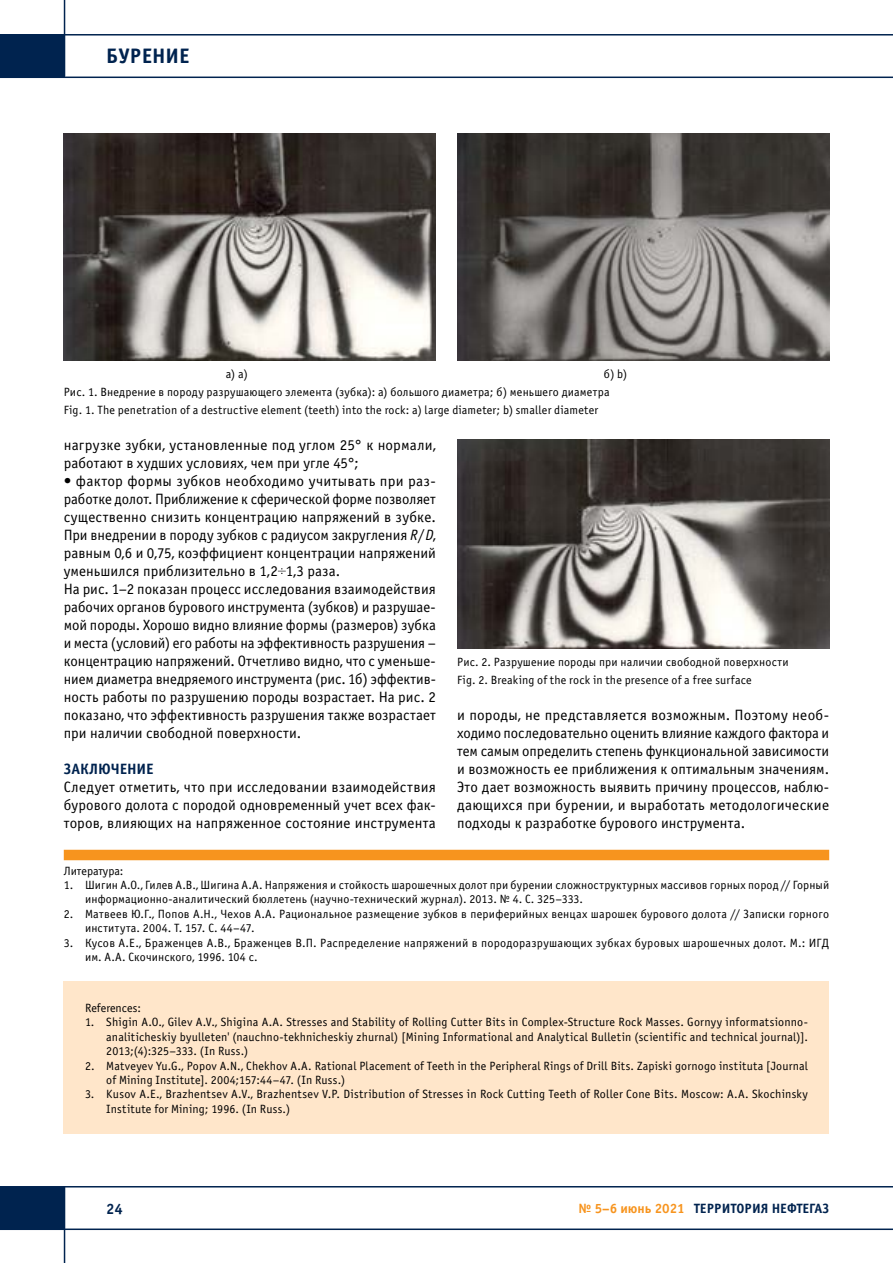
<style>
.page{position:relative;width:893px;height:1263px;background:#fff}
.page>*{position:absolute;margin:0;border:0;box-sizing:border-box;transform-origin:0 0}
.t1{font:700 21px "Officina Sans C";color:#00234f}
.t2{font:15px/18px "Officina Sans C";letter-spacing:.005em;color:#000}
.t3{font:700 15px "Officina Sans C";color:#00234f}
.t4{font:700 13.5px "Officina Sans C";color:#00234f}
.t5{font:12px/14.4px "Officina Sans C";letter-spacing:.015em;color:#000}
.s1{font-style:italic}
.s2{color:#f7941e}
</style>
<div class="page">
<hr style="left:0;top:77px;width:893px;height:1px;background:#00234f">
<hr style="left:64px;top:0;width:1px;height:77px;background:#00234f">
<hr style="left:0;top:34px;width:893px;height:2px;background:#00234f">
<div style="left:0;top:35px;width:64px;height:42px;background:#00234f"></div>
<hr style="left:0;top:1186px;width:893px;height:1px;background:#00234f">
<hr style="left:64px;top:1186px;width:1px;height:77px;background:#00234f">
<hr style="left:0;top:1228px;width:893px;height:2px;background:#00234f">
<div style="left:0;top:1187px;width:64px;height:42px;background:#00234f"></div>
<svg style="left:278px;top:568px;width:8px;height:6px"></svg>
<div style="left:64px;top:850px;width:765px;height:10px;background:#f7941e"></div>
<div style="left:64px;top:982px;width:765px;height:152px;background:#ffe6ca"></div>
<img style="left:64px;top:133px;width:372px;height:227px">
<img style="left:457px;top:133px;width:372px;height:227px">
<img style="left:457px;top:439px;width:372px;height:209px">
<h1 class="t1" style="left:106px;top:44px;width:85px">БУРЕНИЕ</h1>
<p class="t5" style="left:64px;top:365px;width:565px;line-height:18px;text-indent:540px">б) b)<br>Рис. 1. Внедрение в породу разрушающего элемента (зубка): а) большого диаметра; б) меньшего диаметра<br>Fig. 1. The penetration of a destructive element (teeth) into the rock: a) large diameter; b) smaller diameter</p>
<p class="t5" style="left:226px;top:367px;width:23px">а) a)</p>
<p class="t2" style="left:64px;top:436px;width:374px">нагрузке зубки, установленные под углом 25° к нормали, работают в худших условиях, чем при угле 45°;</p>
<p class="t2" style="left:64px;top:472px;width:374px">• фактор формы зубков необходимо учитывать при раз&shy;работке долот. Приближение к сферической форме позволяет существенно снизить концентрацию напряжений в зубке.<br>При внедрении в породу зубков с радиусом закругления <span class="s1">R</span>/<span class="s1">D</span>, равным 0,6 и 0,75, коэффициент концентрации напряжений уменьшился приблизительно в 1,2 1,3 раза.<br>На рис. 1–2 показан процесс исследования взаимодействия рабочих органов бурового инструмента (зубков) и разрушае&shy;мой породы. Хорошо видно влияние формы (размеров) зубка и места (условий) его работы на эффективность разрушения – концентрацию напряжений. Отчетливо видно, что с уменьше&shy;нием диаметра внедряемого инструмента (рис. 1б) эффектив&shy;ность работы по разрушению породы возрастает. На рис. 2 показано, что эффективность разрушения также возрастает при наличии свободной поверхности.</p>
<p class="t3" style="left:64px;top:760px;width:91px">ЗАКЛЮЧЕНИЕ</p>
<p class="t2" style="left:64px;top:778px;width:374px;text-align:justify">Следует отметить, что при исследовании взаимодействия бурового долота с породой одновременный учет всех фак&shy;торов, влияющих на напряженное состояние инструмента</p>
<p class="t5" style="left:457px;top:653px;width:333px;line-height:18px">Рис. 2. Разрушение породы при наличии свободной поверхности<br>Fig. 2. Breaking of the rock in the presence of a free surface</p>
<p class="t2" style="left:457px;top:706px;width:374px;text-align:justify">и породы, не представляется возможным. Поэтому необ&shy;ходимо последовательно оценить влияние каждого фактора и тем самым определить степень функциональной зависимости и возможность ее приближения к оптимальным значениям.<br>Это дает возможность выявить причину процессов, наблю&shy;дающихся при бурении, и выработать методологические подходы к разработке бурового инструмента.</p>
<p class="t5" style="left:64px;top:864px;width:61px">Литература:</p>
<p class="t5" style="left:85px;top:878px;width:746px;text-indent:-21px">1. Шигин А.О., Гилев А.В., Шигина А.А. Напряжения и стойкость шарошечных долот при бурении сложноструктурных массивов горных пород // Горный информационно-аналитический бюллетень (научно-технический журнал). 2013. № 4. С. 325–333.</p>
<p class="t5" style="left:85px;top:907px;width:746px;text-indent:-21px">2. Матвеев Ю.Г., Попов А.Н., Чехов А.А. Рациональное размещение зубков в периферийных венцах шарошек бурового долота // Записки горного института. 2004. Т. 157. С. 44–47.</p>
<p class="t5" style="left:85px;top:936px;width:746px;text-indent:-21px">3. Кусов А.Е., Браженцев А.В., Браженцев В.П. Распределение напряжений в породоразрушающих зубках буровых шарошечных долот. М.: ИГД им. А.А. Скочинского, 1996. 104 с.</p>
<p class="t5" style="left:85px;top:1001px;width:57px">References:</p>
<p class="t5" style="left:106px;top:1015px;width:703px;text-align:justify;text-indent:-21px">1. Shigin A.O., Gilev A.V., Shigina A.A. Stresses and Stability of Rolling Cutter Bits in Complex-Structure Rock Masses. Gornyy informatsionno&shy;analiticheskiy byulleten' (nauchno-tekhnicheskiy zhurnal) [Mining Informational and Analytical Bulletin (scientific and technical journal)].<br>2013;(4):325–333. (In Russ.)</p>
<p class="t5" style="left:106px;top:1059px;width:703px;text-indent:-21px">2. Matveyev Yu.G., Popov A.N., Chekhov A.A. Rational Placement of Teeth in the Peripheral Rings of Drill Bits. Zapiski gornogo instituta [Journal of Mining Institute]. 2004;157:44–47. (In Russ.)</p>
<p class="t5" style="left:106px;top:1087px;width:703px;text-indent:-21px">3. Kusov A.E., Brazhentsev A.V., Brazhentsev V.P. Distribution of Stresses in Rock Cutting Teeth of Roller Cone Bits. Moscow: A.A. Skochinsky<br>Institute for Mining; 1996. (In Russ.)</p>
<p class="t3" style="left:106px;top:1200px;width:18px">24</p>
<p class="t4" style="left:578px;top:1201px;width:252px"><span class="s2">№ 5–6 июнь 2021</span> ТЕРРИТОРИЯ НЕФТЕГАЗ</p>
</div>
